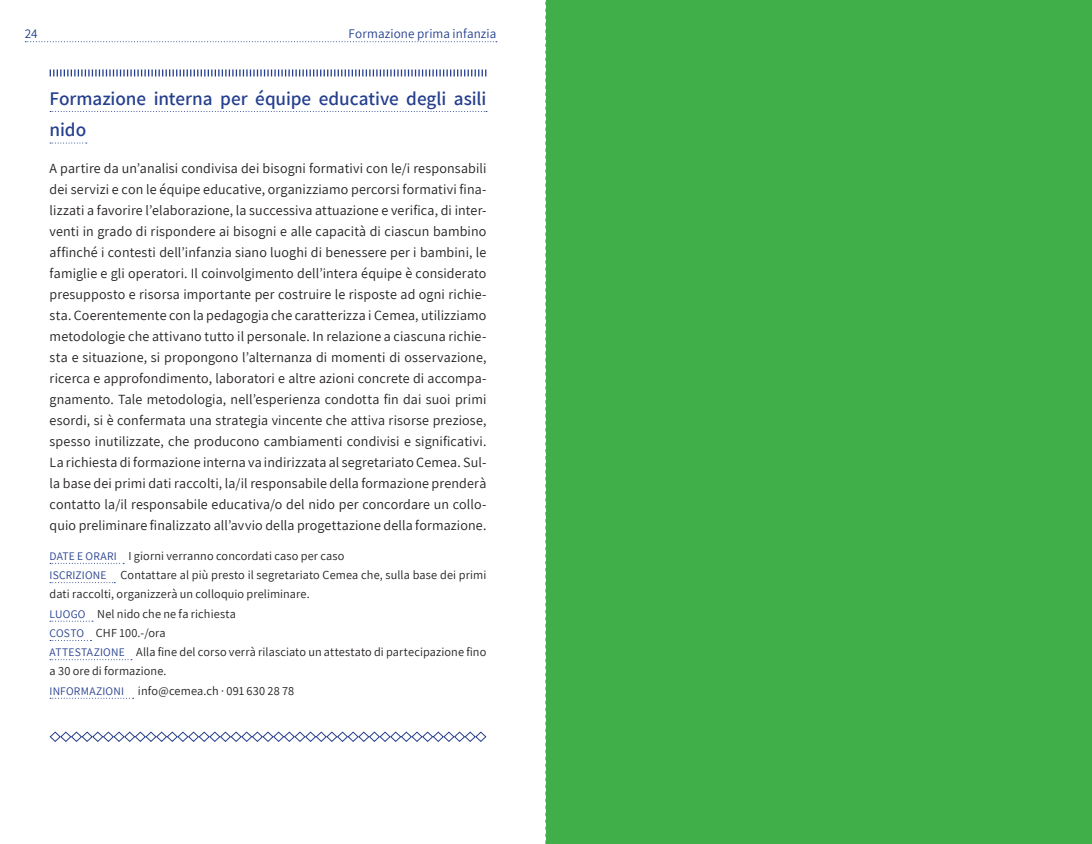
<style>
.page{position:relative;width:1092px;height:844px;background:#fff}
.page>*{position:absolute;margin:0;border:0;box-sizing:border-box;transform-origin:0 0}
.t1{font:600 19.25px/31.5px "Assistant";letter-spacing:-.005em;color:#253f8e}
.t2{font:14px/21px "Assistant";letter-spacing:.01em;color:#231f20;text-align:justify}
.t3{font:13.12px "Assistant";letter-spacing:.01em;color:#253f8e}
.t4{font:12.25px/19.2px "Assistant";letter-spacing:.01em;color:#231f20}
.s1{font-size:11.55px;color:#253f8e}
</style>
<div class="page">
<svg style="left:545px;top:1px;width:1px;height:842px"></svg>
<svg style="left:25px;top:41px;width:472px;height:1px"></svg>
<svg style="left:50px;top:69px;width:436px;height:7px"></svg>
<svg style="left:50px;top:111px;width:437px;height:1px"></svg>
<svg style="left:50px;top:142px;width:37px;height:1px"></svg>
<svg style="left:50px;top:582px;width:65px;height:1px"></svg>
<svg style="left:50px;top:620px;width:43px;height:1px"></svg>
<svg style="left:50px;top:659px;width:82px;height:1px"></svg>
<svg style="left:50px;top:697px;width:84px;height:1px"></svg>
<svg style="left:49px;top:731px;width:438px;height:11px"></svg>
<div style="left:546px;top:0;width:545px;height:843px;background:#40ae49"></div>
<p class="t3" style="left:25px;top:25px;width:14px">24</p>
<p class="t3" style="left:348px;top:25px;width:149px">Formazione prima infanzia</p>
<p class="t1" style="left:50px;top:81px;width:438px">Formazione interna per équipe educative degli asili nido</p>
<p class="t2" style="left:50px;top:157px;width:438px">A partire da un’analisi condivisa dei bisogni formativi con le/i responsabili dei servizi e con le équipe educative, organizziamo percorsi formativi fina&shy;lizzati a favorire l’elaborazione, la successiva attuazione e verifica, di inter&shy;venti in grado di rispondere ai bisogni e alle capacità di ciascun bambino affinché i contesti dell’infanzia siano luoghi di benessere per i bambini, le famiglie e gli operatori. Il coinvolgimento dell’intera équipe è considerato presupposto e risorsa importante per costruire le risposte ad ogni richie&shy;sta. Coerentemente con la pedagogia che caratterizza i Cemea, utilizziamo metodologie che attivano tutto il personale. In relazione a ciascuna richie&shy;sta e situazione, si propongono l’alternanza di momenti di osservazione, ricerca e approfondimento, laboratori e altre azioni concrete di accompa&shy;gnamento. Tale metodologia, nell’esperienza condotta fin dai suoi primi esordi, si è confermata una strategia vincente che attiva risorse preziose, spesso inutilizzate, che producono cambiamenti condivisi e significativi.<br>La richiesta di formazione interna va indirizzata al segretariato Cemea. Sul&shy;la base dei primi dati raccolti, la/il responsabile della formazione prenderà contatto la/il responsabile educativa/o del nido per concordare un collo&shy;quio preliminare finalizzato all’avvio della progettazione della formazione.</p>
<p class="t4" style="left:50px;top:545px;width:296px"><span class="s1">DATE E ORARI</span> I giorni verranno concordati caso per caso</p>
<p class="t4" style="left:50px;top:564px;width:438px"><span class="s1">ISCRIZIONE</span> Contattare al più presto il segretariato Cemea che, sulla base dei primi dati raccolti, organizzerà un colloquio preliminare.</p>
<p class="t4" style="left:50px;top:603px;width:188px"><span class="s1">LUOGO</span> Nel nido che ne fa richiesta</p>
<p class="t4" style="left:50px;top:622px;width:118px"><span class="s1">COSTO</span> CHF 100.-/ora</p>
<p class="t4" style="left:50px;top:641px;width:438px"><span class="s1">ATTESTAZIONE</span> Alla fine del corso verrà rilasciato un attestato di partecipazione fino a 30 ore di formazione.</p>
<p class="t4" style="left:50px;top:680px;width:246px"><span class="s1">INFORMAZIONI</span> info@cemea.ch · 091 630 28 78</p>
</div>
